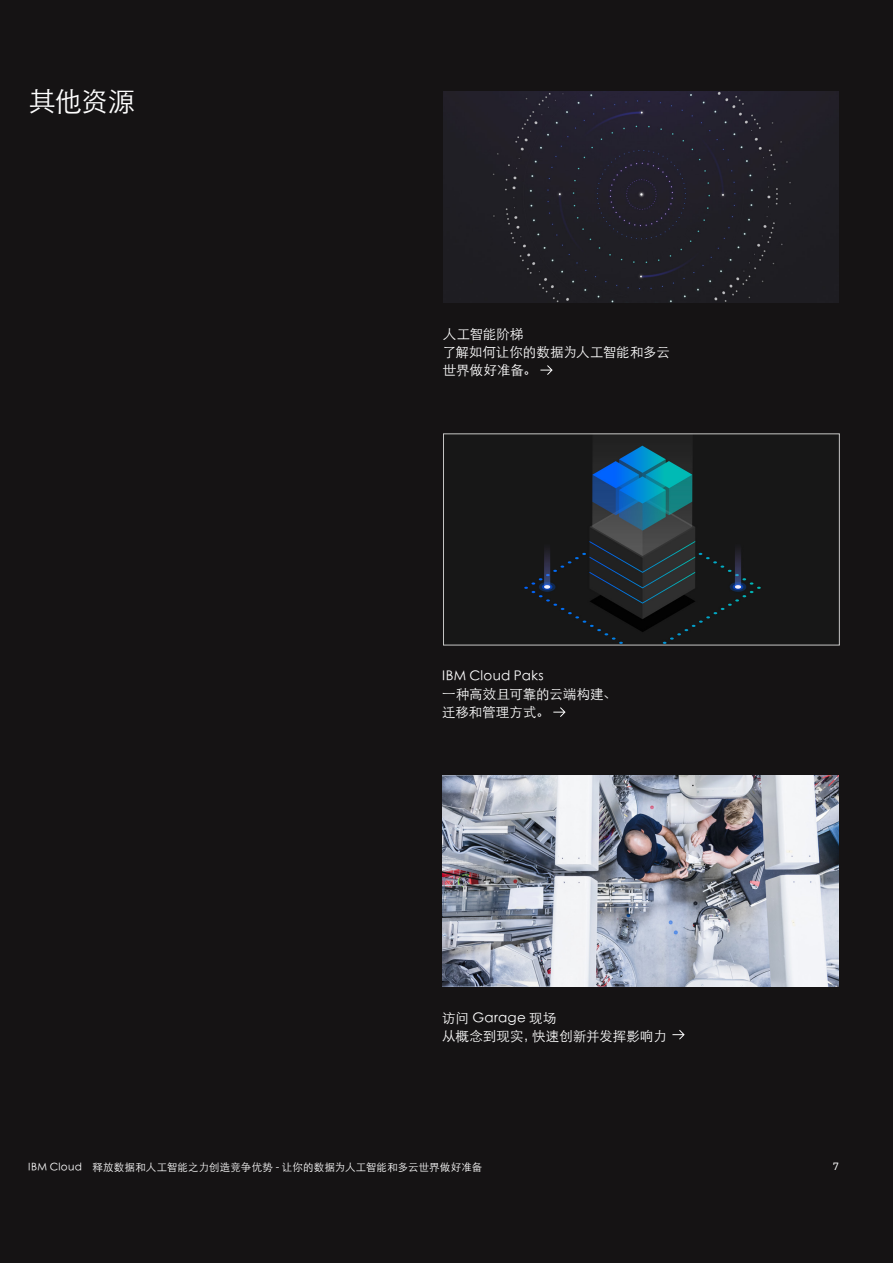
<style>
.page{position:relative;width:893px;height:1263px;background:#151314}
.page>*{position:absolute;margin:0;border:0;box-sizing:border-box;transform-origin:0 0}
.Pagehead{font:300 27px "ST Heiti SC";color:#fff}
.Body{font:300 13.5px/18px "ST Heiti SC";color:#fff}
.Subhead{font:300 13.5px "ST Heiti SC";letter-spacing:.015em;color:#fff}
.Left{font:300 10.5px "ST Heiti SC";letter-spacing:.015em;color:#fff}
.Numberpage{font:10.5px "IBM Plex Sans";color:#fff}
</style>
<div class="page">
<img style="left:524px;top:435px;width:237px;height:208px">
<svg style="left:553px;top:707px;width:13px;height:10px"></svg>
<img style="left:443px;top:775px;width:396px;height:212px">
<svg style="left:672px;top:1030px;width:13px;height:9px"></svg>
<img style="left:443px;top:91px;width:396px;height:212px">
<svg style="left:540px;top:365px;width:13px;height:10px"></svg>
<div style="left:443px;top:433px;width:397px;height:212px;border:1px solid #c6c6c5"></div>
<p class="Pagehead" style="left:29px;top:78px;width:108px">其他资源</p>
<p class="Subhead" style="left:443px;top:322px;width:82px">人工智能阶梯</p>
<p class="Body" style="left:443px;top:342px;width:229px">了解如何让你的数据为人工智能和多云世界做好准备。</p>
<p class="Subhead" style="left:442px;top:664px;width:103px">IBM Cloud Paks</p>
<p class="Body" style="left:442px;top:684px;width:176px">一种高效且可靠的云端构建、迁移和管理方式。</p>
<p class="Subhead" style="left:442px;top:1006px;width:116px">访问 Garage 现场</p>
<p class="Body" style="left:442px;top:1026px;width:226px">从概念到现实，快速创新并发挥影响力</p>
<p class="Left" style="left:28px;top:1158px;width:456px">IBM Cloud 释放数据和人工智能之力创造竞争优势 - 让你的数据为人工智能和多云世界做好准备</p>
<p class="Numberpage" style="left:833px;top:1158px;width:8px">7</p>
</div>
